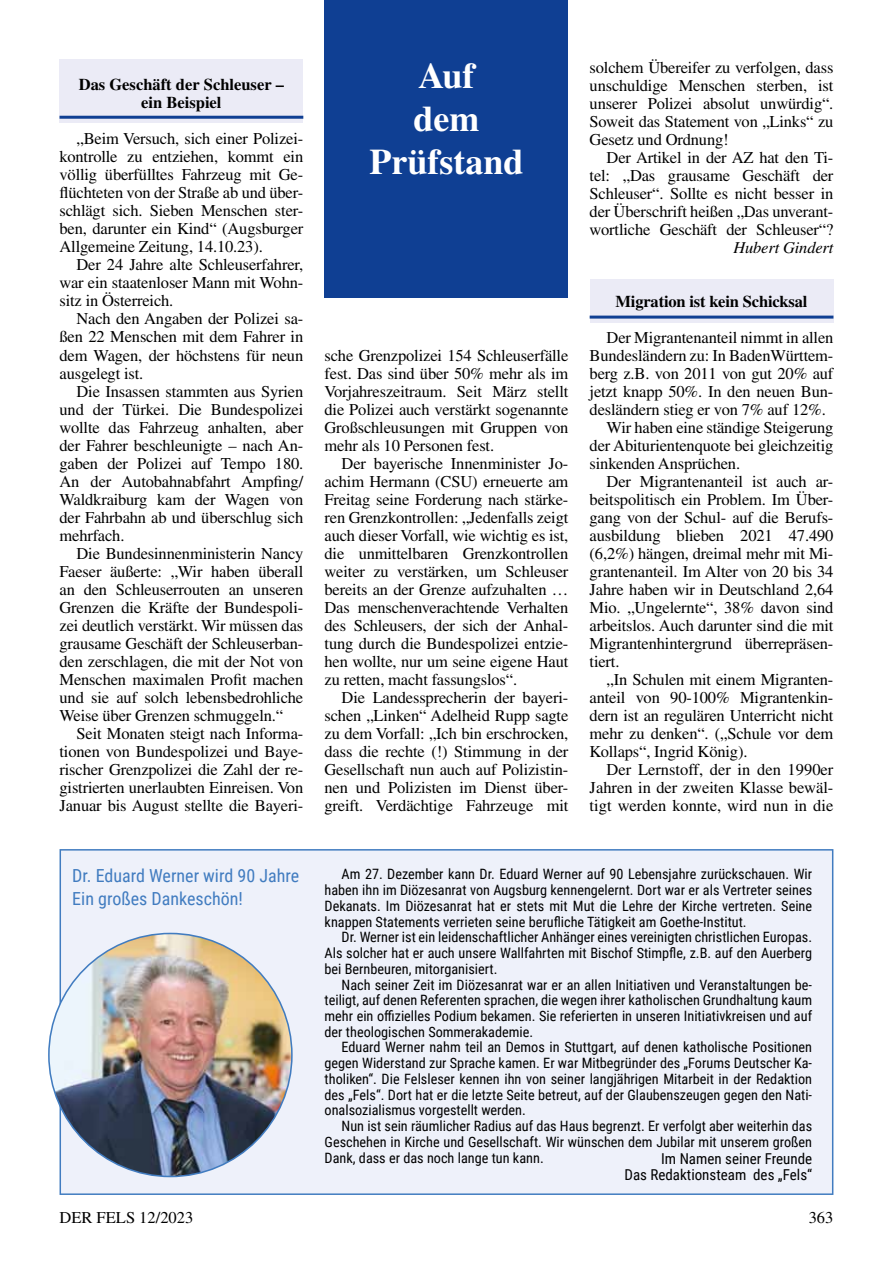
<style>
.page{position:relative;width:893px;height:1263px;background:#fff}
.page>*{position:absolute;margin:0;border:0;box-sizing:border-box;transform-origin:0 0}
.t1{font:700 36px/43.2px "Times";color:#fff;text-align:center}
.t2{font:18px/22.5px "Roboto Condensed";color:#417cc0}
.t3{font:16.5px/18px "Times";letter-spacing:-.01em;color:#000;text-align:justify}
.t4{font:700 16.5px/18px "Times";color:#000;text-align:center}
.t5{font:italic 16.5px "Times";letter-spacing:-.01em;color:#000}
.t6{font:15px/16.5px "Roboto Condensed";color:#000;text-align:right}
.t7{font:14.25px/15.8px "Roboto Condensed";color:#000;text-align:justify}
</style>
<div class="page">
<div style="left:590px;top:279px;width:243px;height:44px;background:#ebebf6"></div>
<div style="left:60px;top:60px;width:243px;height:63px;background:#ebebf6"></div>
<div style="left:60px;top:849px;width:773px;height:346px;background:#eef1fa;border:2px solid #417cc0"></div>
<img style="left:49px;top:933px;width:243px;height:243px;border-radius:121px">
<div style="left:325px;top:0;width:243px;height:298px;background:#0f3f93"></div>
<hr style="left:60px;top:116px;width:243px;height:3px;background:#0f3f93">
<hr style="left:590px;top:316px;width:243px;height:3px;background:#0f3f93">
<p class="t4" style="left:79px;top:76px;width:207px">Das Geschäft der Schleuser – ein Beispiel</p>
<p class="t3" style="left:60px;top:130px;width:245px;text-indent:17px">„Beim Versuch, sich einer Polizei&shy;kontrolle zu entziehen, kommt ein völlig überfülltes Fahrzeug mit Ge&shy;flüchteten von der Straße ab und über&shy;schlägt sich. Sieben Menschen ster&shy;ben, darunter ein Kind“ (Augsburger Allgemeine Zeitung, 14.10.23).</p>
<p class="t3" style="left:60px;top:256px;width:245px;text-indent:17px">Der 24 Jahre alte Schleuserfahrer, war ein staatenloser Mann mit Wohn&shy;sitz in Österreich.</p>
<p class="t3" style="left:60px;top:310px;width:245px;text-indent:17px">Nach den Angaben der Polizei sa&shy;ßen 22 Menschen mit dem Fahrer in dem Wagen, der höchstens für neun ausgelegt ist.</p>
<p class="t3" style="left:60px;top:382px;width:245px;text-indent:17px">Die Insassen stammten aus Syrien und der Türkei. Die Bundespolizei wollte das Fahrzeug anhalten, aber der Fahrer beschleunigte – nach An&shy;gaben der Polizei auf Tempo 180.<br>An der Autobahnabfahrt Ampfing/ Waldkraiburg kam der Wagen von der Fahrbahn ab und überschlug sich mehrfach.</p>
<p class="t3" style="left:60px;top:544px;width:245px;text-indent:17px">Die Bundesinnenministerin Nancy Faeser äußerte: „Wir haben überall an den Schleuserrouten an unseren Grenzen die Kräfte der Bundespoli&shy;zei deutlich verstärkt. Wir müssen das grausame Geschäft der Schleuserban&shy;den zerschlagen, die mit der Not von Menschen maximalen Profit machen und sie auf solch lebensbedrohliche Weise über Grenzen schmuggeln.“</p>
<p class="t3" style="left:60px;top:724px;width:245px;text-indent:17px">Seit Monaten steigt nach Informa&shy;tionen von Bundespolizei und Baye&shy;rischer Grenzpolizei die Zahl der re&shy;gistrierten unerlaubten Einreisen. Von Januar bis August stellte die Bayeri-</p>
<h1 class="t1" style="left:369px;top:53px;width:156px">Auf<br>dem<br>Prüfstand</h1>
<p class="t3" style="left:325px;top:346px;width:245px">sche Grenzpolizei 154 Schleuserfälle fest. Das sind über 50% mehr als im Vorjahreszeitraum. Seit März stellt die Polizei auch verstärkt sogenannte Großschleusungen mit Gruppen von mehr als 10 Personen fest.</p>
<p class="t3" style="left:325px;top:454px;width:245px;text-indent:17px">Der bayerische Innenminister Jo&shy;achim Hermann (CSU) erneuerte am Freitag seine Forderung nach stärke&shy;ren Grenzkontrollen: „Jedenfalls zeigt auch dieser Vorfall, wie wichtig es ist, die unmittelbaren Grenzkontrollen weiter zu verstärken, um Schleuser bereits an der Grenze aufzuhalten … Das menschenverachtende Verhalten des Schleusers, der sich der Anhal&shy;tung durch die Bundespolizei entzie&shy;hen wollte, nur um seine eigene Haut zu retten, macht fassungslos“.</p>
<p class="t3" style="left:325px;top:688px;width:245px;text-indent:17px">Die Landessprecherin der bayeri&shy;schen „Linken“ Adelheid Rupp sagte zu dem Vorfall: „Ich bin erschrocken, dass die rechte (!) Stimmung in der Gesellschaft nun auch auf Polizistin&shy;nen und Polizisten im Dienst über&shy;greift. Verdächtige Fahrzeuge mit</p>
<p class="t3" style="left:590px;top:58px;width:245px">solchem Übereifer zu verfolgen, dass unschuldige Menschen sterben, ist unserer Polizei absolut unwürdig“.<br>Soweit das Statement von „Links“ zu Gesetz und Ordnung!</p>
<p class="t3" style="left:590px;top:148px;width:245px;text-indent:17px">Der Artikel in der AZ hat den Ti&shy;tel: „Das grausame Geschäft der Schleuser“. Sollte es nicht besser in der Überschrift heißen „Das unverant&shy;wortliche Geschäft der Schleuser“?</p>
<p class="t5" style="left:733px;top:238px;width:102px">Hubert Gindert</p>
<p class="t4" style="left:615px;top:292px;width:194px">Migration ist kein Schicksal</p>
<p class="t3" style="left:607px;top:328px;width:228px">Der Migrantenanteil nimmt in allen</p>
<p class="t3" style="left:590px;top:346px;width:245px">Bundesländern zu: In BadenWürttem-</p>
<p class="t3" style="left:590px;top:364px;width:245px">berg z.B. von 2011 von gut 20% auf</p>
<p class="t3" style="left:590px;top:382px;width:245px">jetzt knapp 50%. In den neuen Bun-</p>
<p class="t3" style="left:590px;top:400px;width:238px">desländern stieg er von 7% auf 12%.</p>
<p class="t3" style="left:607px;top:418px;width:228px">Wir haben eine ständige Steigerung</p>
<p class="t3" style="left:590px;top:436px;width:245px">der Abiturientenquote bei gleichzeitig</p>
<p class="t3" style="left:590px;top:454px;width:152px">sinkenden Ansprüchen.</p>
<p class="t3" style="left:607px;top:472px;width:228px">Der Migrantenanteil ist auch ar-</p>
<p class="t3" style="left:590px;top:490px;width:245px">beitspolitisch ein Problem. Im Über-</p>
<p class="t3" style="left:590px;top:508px;width:245px">gang von der Schul- auf die Berufs-</p>
<p class="t3" style="left:590px;top:526px;width:245px">ausbildung blieben 2021 47.490</p>
<p class="t3" style="left:590px;top:544px;width:245px">(6,2%) hängen, dreimal mehr mit Mi-</p>
<p class="t3" style="left:590px;top:562px;width:245px">grantenanteil. Im Alter von 20 bis 34</p>
<p class="t3" style="left:590px;top:580px;width:245px">Jahre haben wir in Deutschland 2,64</p>
<p class="t3" style="left:590px;top:598px;width:245px">Mio. „Ungelernte“, 38% davon sind</p>
<p class="t3" style="left:590px;top:616px;width:245px">arbeitslos. Auch darunter sind die mit</p>
<p class="t3" style="left:590px;top:634px;width:245px">Migrantenhintergrund überrepräsen-</p>
<p class="t3" style="left:590px;top:652px;width:31px">tiert.</p>
<p class="t3" style="left:607px;top:670px;width:228px">„In Schulen mit einem Migranten-</p>
<p class="t3" style="left:590px;top:688px;width:245px">anteil von 90-100% Migrantenkin-</p>
<p class="t3" style="left:590px;top:706px;width:245px">dern ist an regulären Unterricht nicht</p>
<p class="t3" style="left:590px;top:724px;width:245px">mehr zu denken“. („Schule vor dem</p>
<p class="t3" style="left:590px;top:742px;width:159px">Kollaps“, Ingrid König).</p>
<p class="t3" style="left:607px;top:760px;width:228px">Der Lernstoff, der in den 1990er</p>
<p class="t3" style="left:590px;top:778px;width:245px">Jahren in der zweiten Klasse bewäl-</p>
<p class="t3" style="left:590px;top:796px;width:245px">tigt werden konnte, wird nun in die</p>
<p class="t2" style="left:72px;top:864px;width:228px">Dr. Eduard Werner wird 90 Jahre<br>Ein großes Dankeschön!</p>
<p class="t7" style="left:325px;top:866px;width:489px;text-indent:17px">Am 27. Dezember kann Dr. Eduard Werner auf 90 Lebensjahre zurückschauen. Wir haben ihn im Diözesanrat von Augsburg kennengelernt. Dort war er als Vertreter seines Dekanats. Im Diözesanrat hat er stets mit Mut die Lehre der Kirche vertreten. Seine knappen Statements verrieten seine berufliche Tätigkeit am Goethe-Institut.</p>
<p class="t7" style="left:325px;top:929px;width:489px;text-indent:17px">Dr. Werner ist ein leidenschaftlicher Anhänger eines vereinigten christlichen Europas.<br>Als solcher hat er auch unsere Wallfahrten mit Bischof Stimpfle, z.B. auf den Auerberg bei Bernbeuren, mitorganisiert.</p>
<p class="t7" style="left:325px;top:976px;width:489px;text-indent:17px">Nach seiner Zeit im Diözesanrat war er an allen Initiativen und Veranstaltungen be&shy;teiligt, auf denen Referenten sprachen, die wegen ihrer katholischen Grundhaltung kaum mehr ein offizielles Podium bekamen. Sie referierten in unseren Initiativkreisen und auf der theologischen Sommerakademie.</p>
<p class="t7" style="left:325px;top:1039px;width:489px;text-indent:17px">Eduard Werner nahm teil an Demos in Stuttgart, auf denen katholische Positionen gegen Widerstand zur Sprache kamen. Er war Mitbegründer des „Forums Deutscher Ka&shy;tholiken“. Die Felsleser kennen ihn von seiner langjährigen Mitarbeit in der Redaktion des „Fels“. Dort hat er die letzte Seite betreut, auf der Glaubenszeugen gegen den Nati&shy;onalsozialismus vorgestellt werden.</p>
<p class="t7" style="left:325px;top:1117px;width:489px;text-indent:17px">Nun ist sein räumlicher Radius auf das Haus begrenzt. Er verfolgt aber weiterhin das Geschehen in Kirche und Gesellschaft. Wir wünschen dem Jubilar mit unserem großen Dank, dass er das noch lange tun kann.</p>
<p class="t6" style="left:624px;top:1149px;width:189px">Im Namen seiner Freunde<br>Das Redaktionsteam des „Fels“</p>
<p class="t3" style="left:60px;top:1209px;width:135px">DER FELS 12/2023</p>
<p class="t3" style="left:809px;top:1209px;width:26px">363</p>
</div>
